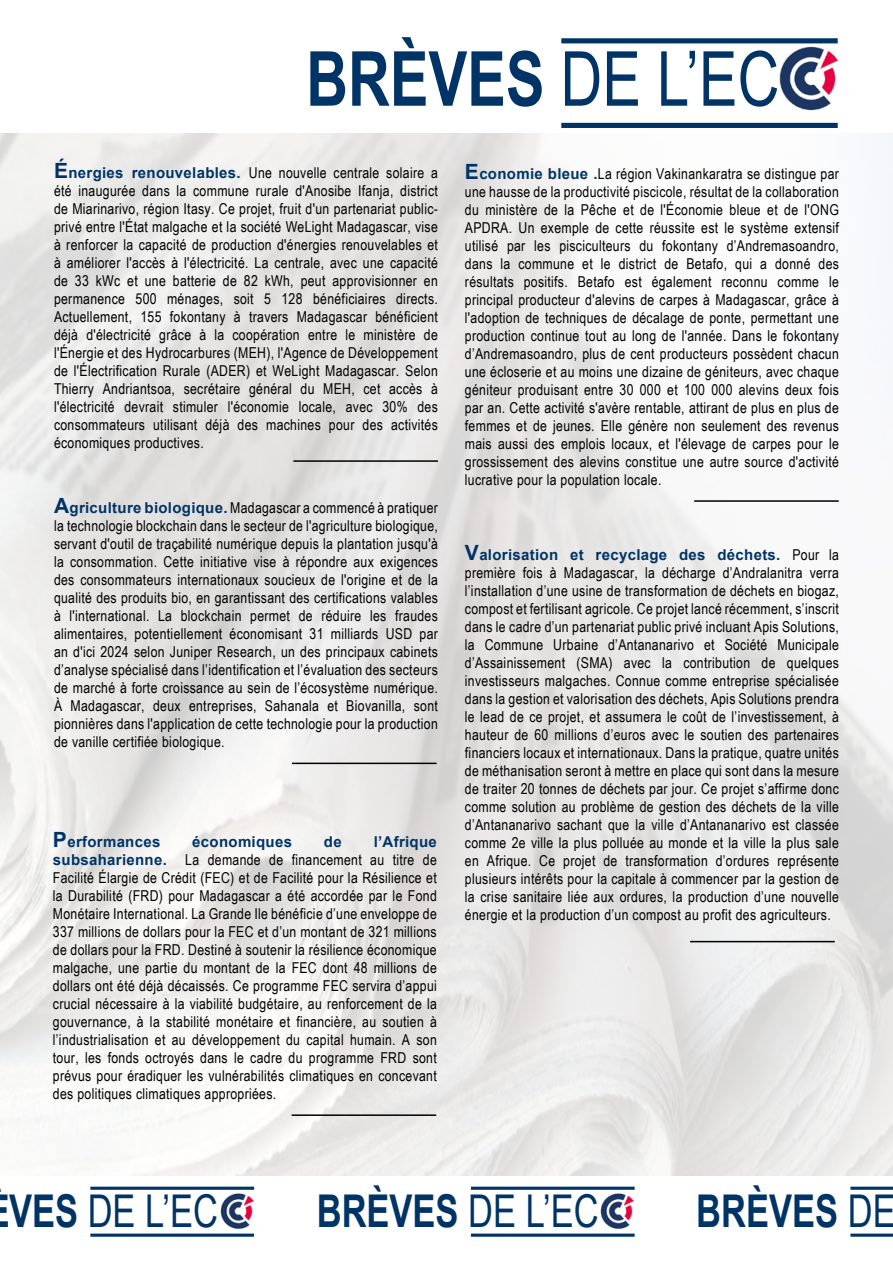
<style>
.page{position:relative;width:893px;height:1263px;background:#fff}
.page>*{position:absolute;margin:0;border:0;box-sizing:border-box;transform-origin:0 0}
.t1{font:700 75.9px "Arial";color:#003466;scale:.76 1}
.t2{font:700 45.15px "Arial";color:#003466;scale:.76 1}
.t3{font:45.15px "Arial";color:#003466;scale:.76 1}
.t4{font:15px/18px "Arial Narrow";letter-spacing:.02em;color:#000;text-align:justify}
.t5{font:700 15px "Arial";letter-spacing:.02em;color:#003466}
.s1{font-weight:400}
.s2{font-family:"Arial";font-weight:700;font-size:21px;color:#003466}
.s3{font-family:"Arial";font-weight:700;color:#003466}
.s4{font-size:21px}
.s5{font-family:"Arial Narrow";font-weight:400;color:#000}
.s6{font-weight:700}
</style>
<div class="page">
<div style="left:561px;top:123px;width:277px;height:5px;background:#003466"></div>
<img style="left:779px;top:46px;width:59px;height:65px">
<div style="left:561px;top:38px;width:277px;height:5px;background:#003466"></div>
<hr style="left:293px;top:460px;width:145px;height:2px;background:#000">
<hr style="left:694px;top:500px;width:145px;height:2px;background:#000">
<hr style="left:292px;top:763px;width:145px;height:1px;background:#000">
<svg style="left:90px;top:1233px;width:164px;height:4px"></svg>
<img style="left:220px;top:1193px;width:34px;height:36px">
<hr style="left:90px;top:1187px;width:164px;height:3px;background:#003466">
<svg style="left:471px;top:1233px;width:164px;height:4px"></svg>
<img style="left:600px;top:1193px;width:34px;height:36px">
<hr style="left:471px;top:1187px;width:164px;height:3px;background:#003466">
<svg style="left:850px;top:1233px;width:43px;height:4px"></svg>
<hr style="left:850px;top:1187px;width:43px;height:3px;background:#003466">
<hr style="left:292px;top:1114px;width:144px;height:2px;background:#000">
<hr style="left:690px;top:941px;width:145px;height:1px;background:#000">
<h1 class="t1" style="left:306px;top:26px;width:624px">BRÈVES <span class="s1">DE L’EC</span></h1>
<p class="t4" style="left:54px;top:163px;width:385px"><span class="s2">É</span><span class="s3">nergies renouvelables.</span> Une nouvelle centrale solaire a été inaugurée dans la commune rurale d'Anosibe Ifanja, district de Miarinarivo, région Itasy. Ce projet, fruit d'un partenariat public&shy;privé entre l'État malgache et la société WeLight Madagascar, vise à renforcer la capacité de production d'énergies renouvelables et à améliorer l'accès à l'électricité. La centrale, avec une capacité de 33 kWc et une batterie de 82 kWh, peut approvisionner en permanence 500 ménages, soit 5 128 bénéficiaires directs.<br>Actuellement, 155 fokontany à travers Madagascar bénéficient déjà d'électricité grâce à la coopération entre le ministère de l'Énergie et des Hydrocarbures (MEH), l'Agence de Développement de l'Électrification Rurale (ADER) et WeLight Madagascar. Selon Thierry Andriantsoa, secrétaire général du MEH, cet accès à l'électricité devrait stimuler l'économie locale, avec 30% des consommateurs utilisant déjà des machines pour des activités économiques productives.</p>
<p class="t4" style="left:465px;top:164px;width:376px"><span class="s2">E</span><span class="s3">conomie bleue .</span>La région Vakinankaratra se distingue par une hausse de la productivité piscicole, résultat de la collaboration du ministère de la Pêche et de l'Économie bleue et de l'ONG APDRA. Un exemple de cette réussite est le système extensif utilisé par les pisciculteurs du fokontany d’Andremasoandro, dans la commune et le district de Betafo, qui a donné des résultats positifs. Betafo est également reconnu comme le principal producteur d'alevins de carpes à Madagascar, grâce à l'adoption de techniques de décalage de ponte, permettant une production continue tout au long de l'année. Dans le fokontany d’Andremasoandro, plus de cent producteurs possèdent chacun une écloserie et au moins une dizaine de géniteurs, avec chaque géniteur produisant entre 30 000 et 100 000 alevins deux fois par an. Cette activité s'avère rentable, attirant de plus en plus de femmes et de jeunes. Elle génère non seulement des revenus mais aussi des emplois locaux, et l'élevage de carpes pour le grossissement des alevins constitue une autre source d'activité lucrative pour la population locale.</p>
<p class="t4" style="left:54px;top:498px;width:385px"><span class="s2">A</span><span class="s3">griculture biologique.</span> Madagascar a commencé à pratiquer la technologie blockchain dans le secteur de l'agriculture biologique, servant d'outil de traçabilité numérique depuis la plantation jusqu'à la consommation. Cette initiative vise à répondre aux exigences des consommateurs internationaux soucieux de l'origine et de la qualité des produits bio, en garantissant des certifications valables à l'international. La blockchain permet de réduire les fraudes alimentaires, potentiellement économisant 31 milliards USD par an d'ici 2024 selon Juniper Research, un des principaux cabinets d’analyse spécialisé dans l’identification et l’évaluation des secteurs de marché à forte croissance au sein de l’écosystème numérique.<br>À Madagascar, deux entreprises, Sahanala et Biovanilla, sont pionnières dans l'application de cette technologie pour la production de vanille certifiée biologique.</p>
<p class="t5" style="left:53px;top:831px;width:109px"><span class="s4">P</span>erformances</p>
<p class="t5" style="left:192px;top:831px;width:101px">économiques</p>
<p class="t5" style="left:324px;top:831px;width:19px">de</p>
<p class="t5" style="left:374px;top:831px;width:65px">l’Afrique</p>
<p class="t4" style="left:53px;top:850px;width:385px"><span class="s3">subsaharienne.</span> La demande de financement au titre de Facilité Élargie de Crédit (FEC) et de Facilité pour la Résilience et la Durabilité (FRD) pour Madagascar a été accordée par le Fond Monétaire International. La Grande Ile bénéficie d’une enveloppe de 337 millions de dollars pour la FEC et d’un montant de 321 millions de dollars pour la FRD. Destiné à soutenir la résilience économique malgache, une partie du montant de la FEC dont 48 millions de dollars ont été déjà décaissés. Ce programme FEC servira d’appui crucial nécessaire à la viabilité budgétaire, au renforcement de la gouvernance, à la stabilité monétaire et financière, au soutien à l’industrialisation et au développement du capital humain. A son tour, les fonds octroyés dans le cadre du programme FRD sont prévus pour éradiquer les vulnérabilités climatiques en concevant des politiques climatiques appropriées.</p>
<p class="t5" style="left:465px;top:544px;width:376px"><span class="s4">V</span>alorisation et recyclage des déchets. <span class="s5">Pour la</span></p>
<p class="t4" style="left:465px;top:563px;width:376px">première fois à Madagascar, la décharge d’Andralanitra verra l’installation d’une usine de transformation de déchets en biogaz, compost et fertilisant agricole. Ce projet lancé récemment, s’inscrit dans le cadre d’un partenariat public privé incluant Apis Solutions, la Commune Urbaine d’Antananarivo et Société Municipale d’Assainissement (SMA) avec la contribution de quelques investisseurs malgaches. Connue comme entreprise spécialisée dans la gestion et valorisation des déchets, Apis Solutions prendra le lead de ce projet, et assumera le coût de l’investissement, à hauteur de 60 millions d’euros avec le soutien des partenaires financiers locaux et internationaux. Dans la pratique, quatre unités de méthanisation seront à mettre en place qui sont dans la mesure de traiter 20 tonnes de déchets par jour. Ce projet s’affirme donc comme solution au problème de gestion des déchets de la ville d’Antananarivo sachant que la ville d’Antananarivo est classée comme 2e ville la plus polluée au monde et la ville la plus sale en Afrique. Ce projet de transformation d’ordures représente plusieurs intérêts pour la capitale à commencer par la gestion de la crise sanitaire liée aux ordures, la production d’une nouvelle énergie et la production d’un compost au profit des agriculteurs.</p>
<h2 class="t3" style="left:9px;top:1180px;width:277px"><span class="s6">VES</span> DE L’EC</h2>
<h2 class="t2" style="left:317px;top:1179px;width:372px">BRÈVES <span class="s1">DE L’EC</span></h2>
<h2 class="t2" style="left:696px;top:1179px;width:264px">BRÈVES <span class="s1">DE</span></h2>
</div>
